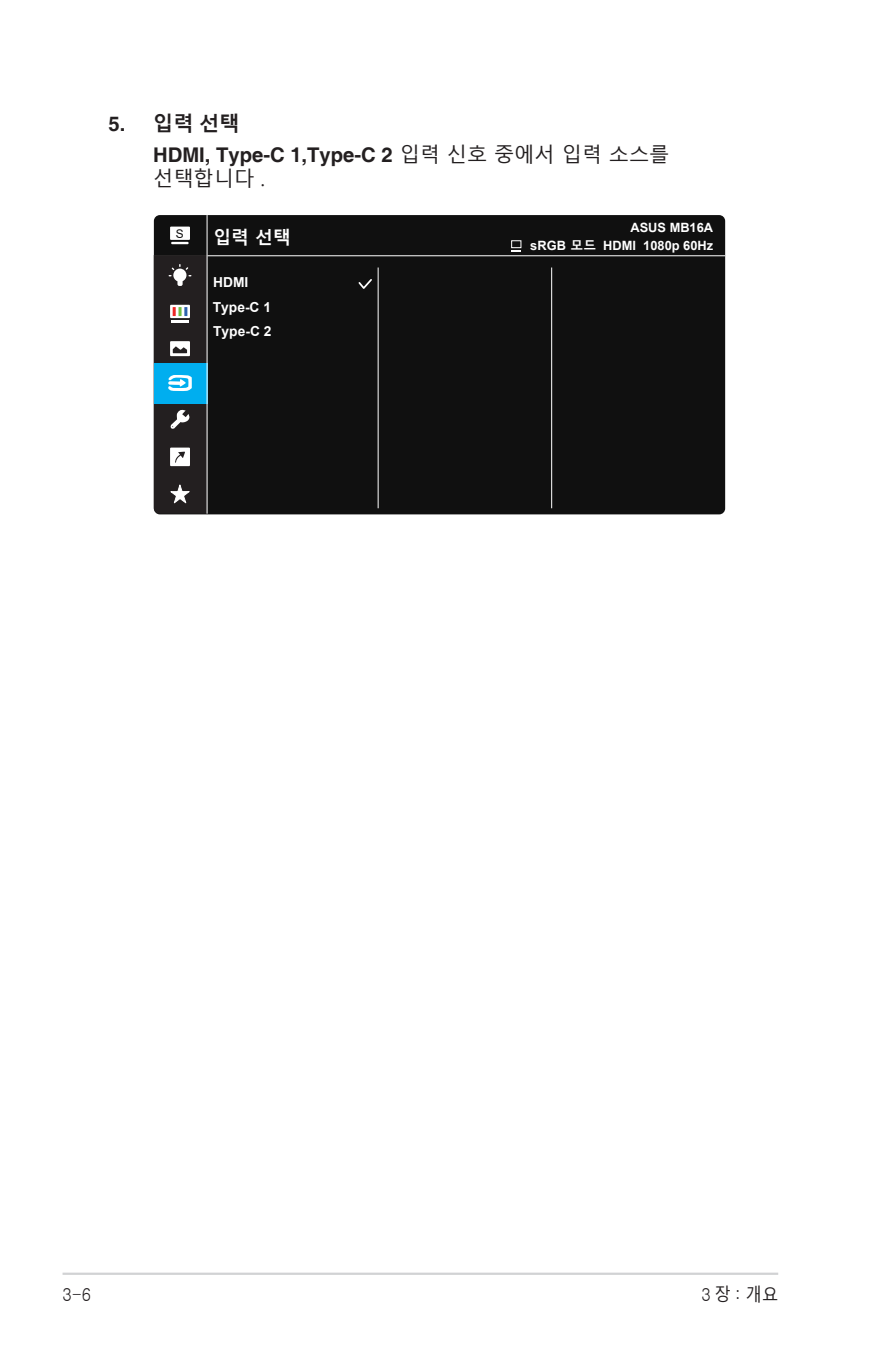
<style>
.page{position:relative;width:893px;height:1346px;background:#fff}
.page>*{position:absolute;margin:0;border:0;box-sizing:border-box;transform-origin:0 0}
.Body_Text_Indent{font:700 20.25px/24.1px "Helvetica";color:#231f20}
.OSD_Item{font:700 20.25px "Malgun Gothic";color:#231f20}
.t1{font:18px "Malgun Gothic";color:#231f20;scale:.9 1}
.t2{font:18px "Gulim";color:#231f20;scale:.9 1}
.t3{font:700 17.78px "Malgun Gothic";color:#fff}
.t4{font:700 13.72px/24.5px "Arial";color:#fff}
.t5{font:700 12.83px "Arial";color:#fff}
.t6{font:11.92px "Arial";color:#101010}
.s1{font-family:"Helvetica"}
.s2{font-family:"Malgun Gothic";font-weight:400}
.s3{font-family:"Gulim";font-weight:400}
.s4{font-family:"Malgun Gothic"}
.s5{font-family:"Gulim"}
</style>
<div class="page">
<hr style="left:63px;top:1272px;width:715px;height:3px;background:#d1d2d4">
<div style="left:154px;top:215px;width:571px;height:299px;background:#101010;border-radius:6px"></div>
<hr style="left:154px;top:255px;width:571px;height:1px;background:#fff">
<hr style="left:378px;top:267px;width:1px;height:241px;background:#fff">
<hr style="left:551px;top:267px;width:1px;height:241px;background:#fff">
<div style="left:170px;top:227px;width:20px;height:13px;background:#fff"></div>
<svg style="left:171px;top:242px;width:18px;height:2px"></svg>
<hr style="left:207px;top:215px;width:1px;height:299px;background:#fff">
<svg style="left:154px;top:255px;width:54px;height:259px;background:#354a54"></svg>
<svg style="left:358px;top:279px;width:14px;height:10px"></svg>
<div style="left:511px;top:240px;width:10px;height:8px;border:1px solid #fff"></div>
<p class="OSD_Item" style="left:108px;top:112px;width:133px"><span class="s1">5.</span> 입력 선택</p>
<p class="Body_Text_Indent" style="left:153px;top:144px;width:518px">HDMI, Type-C 1,Type-C 2 <span class="s2">입력 신호 중에서 입력 소스를 선택합니다</span> <span class="s3">.</span></p>
<p class="t6" style="left:176px;top:225px;width:9px">S</p>
<p class="t3" style="left:213px;top:227px;width:79px">입력 선택</p>
<p class="t4" style="left:213px;top:270px;width:60px">HDMI<br>Type-C 1<br>Type-C 2</p>
<p class="t5" style="left:630px;top:219px;width:84px">ASUS MB16A</p>
<p class="t5" style="left:530px;top:236px;width:184px">sRGB <span class="s4">모드</span> HDMI 1080p 60Hz</p>
<p class="t2" style="left:63px;top:1285px;width:33px">3-6</p>
<p class="t1" style="left:701px;top:1284px;width:87px"><span class="s5">3</span>장<span class="s5">:</span> 개요</p>
</div>
